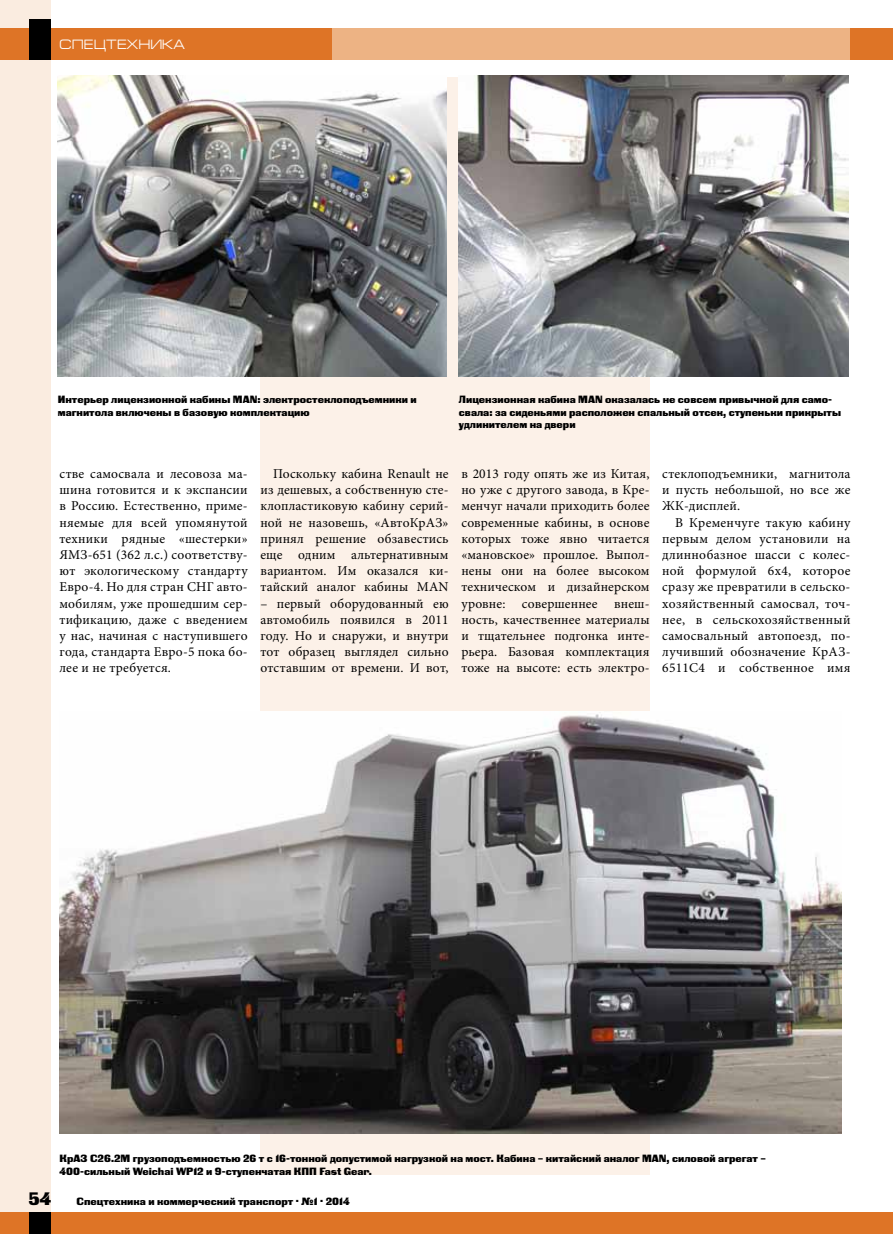
<style>
.page{position:relative;width:893px;height:1234px;background:#fff}
.page>*{position:absolute;margin:0;border:0;box-sizing:border-box;transform-origin:0 0}
.t1{font:18px "Black Grotesk C";color:#000}
.t2{font:13.5px/16.2px "Minion Pro";letter-spacing:.015em;color:#000;text-align:justify}
.t3{font:13.5px "Europe Ext";color:#fff}
.t4{font:10.5px/12.6px "Black Grotesk C";color:#000}
</style>
<div class="page">
<div style="left:0;top:0;width:51px;height:1233px;background:#faece0"></div>
<div style="left:0;top:1212px;width:893px;height:21px;background:#de7426"></div>
<div style="left:289px;top:28px;width:604px;height:32px;background:#edb384"></div>
<div style="left:850px;top:28px;width:43px;height:32px;background:#de7426"></div>
<div style="left:0;top:28px;width:332px;height:32px;background:#de7426"></div>
<div style="left:30px;top:19px;width:21px;height:41px;background:#000"></div>
<div style="left:30px;top:1212px;width:21px;height:21px;background:#000"></div>
<div style="left:260px;top:77px;width:389px;height:1097px;background:#fcf1e8"></div>
<img style="left:459px;top:75px;width:389px;height:301px">
<img style="left:58px;top:75px;width:389px;height:301px">
<img style="left:60px;top:711px;width:781px;height:421px">
<p class="t3" style="left:60px;top:37px;width:127px">СПЕЦТЕХНИКА</p>
<p class="t4" style="left:58px;top:393px;width:361px">Интерьер лицензионной кабины MAN: электростеклоподъемники и магнитола включены в базовую комплектацию</p>
<p class="t4" style="left:459px;top:393px;width:384px">Лицензионная кабина MAN оказалась не совсем привычной для само&shy;свала: за сиденьями расположен спальный отсек, ступеньки прикрыты удлинителем на двери</p>
<p class="t2" style="left:60px;top:465px;width:190px">стве самосвала и лесовоза ма&shy;шина готовится и к экспансии в Россию. Естественно, приме&shy;няемые для всей упомянутой техники рядные «шестерки» ЯМЗ-651 (362 л.с.) соответству&shy;ют экологическому стандарту Евро-4. Но для стран СНГ авто&shy;мобилям, уже прошедшим сер&shy;тификацию, даже с введением у нас, начиная с наступившего года, стандарта Евро-5 пока бо&shy;лее и не требуется.</p>
<p class="t2" style="left:260px;top:465px;width:190px;text-indent:13px">Поскольку кабина Renault не из дешевых, а собственную сте&shy;клопластиковую кабину серий&shy;ной не назовешь, «АвтоКрАЗ» принял решение обзавестись еще одним альтернативным вариантом. Им оказался ки&shy;тайский аналог кабины MAN</p>
<p class="t2" style="left:260px;top:595px;width:190px">– первый оборудованный ею автомобиль появился в 2011 году. Но и снаружи, и внутри тот образец выглядел сильно отставшим от времени. И вот,</p>
<p class="t2" style="left:461px;top:465px;width:190px">в 2013 году опять же из Китая, но уже с другого завода, в Кре&shy;менчуг начали приходить более современные кабины, в основе которых тоже явно читается «мановское» прошлое. Выпол&shy;нены они на более высоком техническом и дизайнерском уровне: совершеннее внеш&shy;ность, качественнее материалы и тщательнее подгонка инте&shy;рьера. Базовая комплектация тоже на высоте: есть электро-</p>
<p class="t2" style="left:662px;top:465px;width:190px">стеклоподъемники, магнитола и пусть небольшой, но все же ЖК-дисплей.</p>
<p class="t2" style="left:662px;top:514px;width:190px;text-indent:13px">В Кременчуге такую кабину первым делом установили на длиннобазное шасси с колес&shy;ной формулой 6х4, которое сразу же превратили в сельско&shy;хозяйственный самосвал, точ&shy;нее, в сельскохозяйственный самосвальный автопоезд, по&shy;лучивший обозначение КрАЗ-6511С4 и собственное имя</p>
<h1 class="t1" style="left:28px;top:1188px;width:24px">54</h1>
<p class="t4" style="left:60px;top:1151px;width:708px">КрАЗ С26.2М грузоподъемностью 26 т с 16-тонной допустимой нагрузкой на мост. Кабина – китайский аналог MAN, силовой агрегат –<br>400-сильный Weichai WP12 и 9-ступенчатая КПП Fast Gear.</p>
<p class="t4" style="left:77px;top:1194px;width:275px">Спецтехника и коммерческий транспорт . №1 . 2014</p>
</div>
